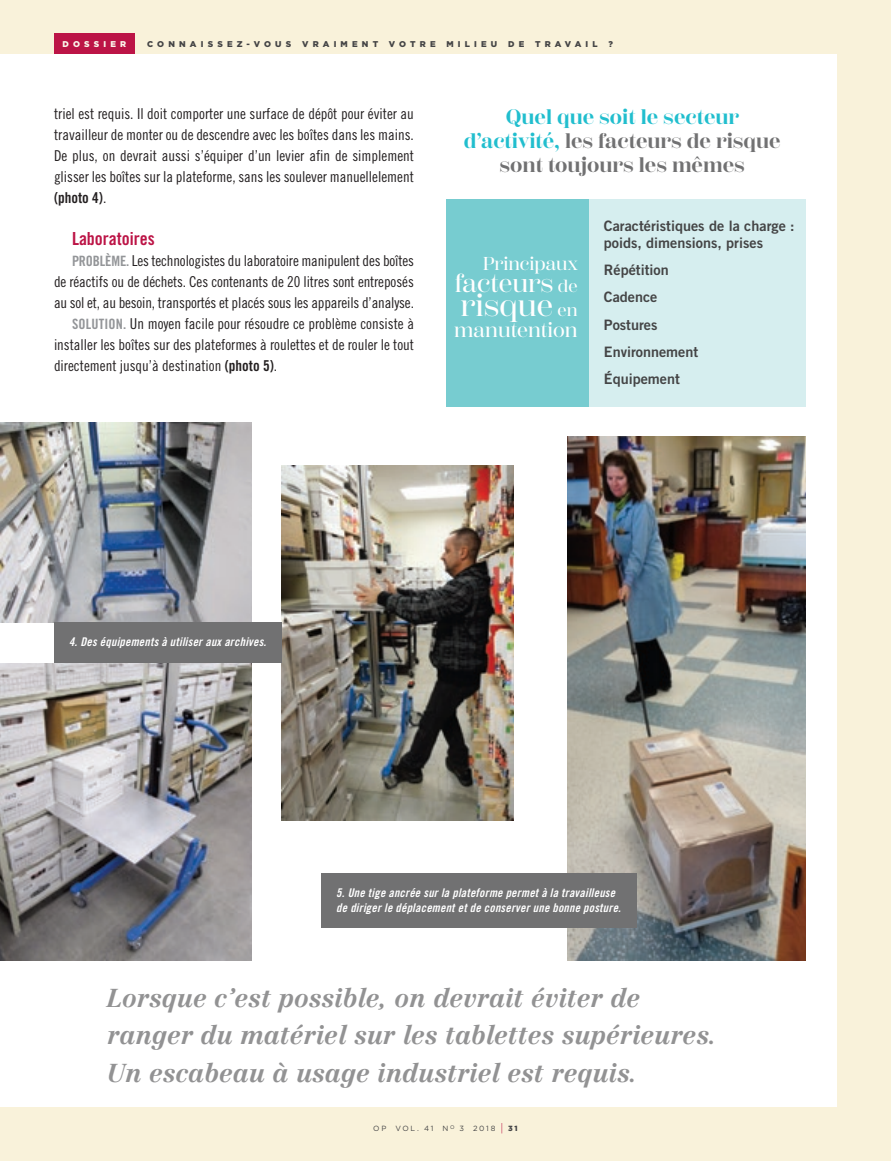
<style>
.page{position:relative;width:891px;height:1161px;background:#f9f2da}
.page>*{position:absolute;margin:0;border:0;box-sizing:border-box;transform-origin:0 0}
.t1{font:500 31.2px "Scotch Display";color:#fff}
.t2{font:500 25.95px "Scotch Display";color:#fff}
.DOSSIER-exergues{font:italic 700 25.5px/37.5px "Centennial";color:#929293}
.t3{font:700 21px/24px "Scotch Display";color:#717172;text-align:center}
.t4{font:500 20.7px "Scotch Display";color:#fff}
.t5{font:500 18.6px "Scotch Display";color:#fff}
.DOSSIER-titres{font:18px "Trade Gothic LT Pro Bd Cn 20";color:#bc1446}
.DOSSIER-texte{font:15px/21px "Trade Gothic LT Pro Cn 18";color:#231f20;text-align:justify}
.REFERENCES-texte{font:14.4px "Trade Gothic Bold Two";color:#444445}
.PHOTOS-legendes{font:12px/15px "Trade Gothic LT Pro Bd Cn 20 Obl";letter-spacing:.02em;color:#fff}
.t6{font:900 8.4px "Gotham";letter-spacing:.5em;color:#444445}
.t7{font:900 8.4px "Gotham";letter-spacing:.5em;color:#fbf8ec}
.t8{font:7.5px "Gotham";letter-spacing:.225em;color:#444445}
.s1{font-family:"Trade Gothic LT Pro Bd Cn 20"}
.s2{font-family:"Trade Gothic LT Pro Bd Cn 20";font-size:14.25px;color:#939598}
.s3{color:#21bece}
.s4{font-size:17.55px}
.s5{font-size:11.25px;color:#bc1446}
.s6{font-weight:900}
</style>
<div class="page">
<div style="left:0;top:54px;width:837px;height:1053px;background:#fff"></div>
<div style="left:54px;top:34px;width:81px;height:20px;background:#bc1446"></div>
<div style="left:446px;top:199px;width:360px;height:208px;background:#d6eeef"></div>
<div style="left:446px;top:199px;width:143px;height:208px;background:#77ccd0"></div>
<img style="left:0;top:423px;width:252px;height:200px">
<img style="left:0;top:663px;width:252px;height:298px">
<img style="left:282px;top:465px;width:232px;height:355px">
<img style="left:567px;top:436px;width:239px;height:524px">
<div style="left:54px;top:623px;width:228px;height:40px;background:#717172"></div>
<div style="left:321px;top:873px;width:316px;height:55px;background:#717172"></div>
<p class="t7" style="left:62px;top:38px;width:65px">DOSSIER</p>
<p class="t6" style="left:147px;top:38px;width:146px">CONNAISSEZ-VOUS</p>
<p class="t6" style="left:302px;top:38px;width:78px">VRAIMENT</p>
<p class="t6" style="left:389px;top:38px;width:48px">VOTRE</p>
<p class="t6" style="left:446px;top:38px;width:52px">MILIEU</p>
<p class="t6" style="left:508px;top:38px;width:18px">D E</p>
<p class="t6" style="left:535px;top:38px;width:64px">TRAVAIL</p>
<p class="t6" style="left:608px;top:38px;width:6px">?</p>
<p class="DOSSIER-texte" style="left:54px;top:103px;width:362px">triel est requis. Il doit comporter une surface de dépôt pour éviter au travailleur de monter ou de descendre avec les boîtes dans les mains.<br>De plus, on devrait aussi s’équiper d’un levier afin de simplement glisser les boîtes sur la plateforme, sans les soulever manuellelement <span class="s1">(photo 4)</span>.</p>
<p class="DOSSIER-titres" style="left:72px;top:227px;width:84px">Laboratoires</p>
<p class="DOSSIER-texte" style="left:54px;top:250px;width:362px;text-indent:18px"><span class="s2">PROBLÈME.</span> Les technologistes du laboratoire manipulent des boîtes de réactifs ou de déchets. Ces contenants de 20 litres sont entreposés au sol et, au besoin, transportés et placés sous les appareils d’analyse.</p>
<p class="DOSSIER-texte" style="left:54px;top:313px;width:362px;text-indent:18px"><span class="s2">SOLUTION.</span> Un moyen facile pour résoudre ce problème consiste à installer les boîtes sur des plateformes à roulettes et de rouler le tout directement jusqu’à destination <span class="s1">(photo 5)</span>.</p>
<p class="t3" style="left:464px;top:105px;width:319px"><span class="s3">Quel que soit le secteur d’activité,</span> les facteurs de risque sont toujours les mêmes</p>
<p class="t5" style="left:483px;top:253px;width:96px">Principaux</p>
<p class="t2" style="left:455px;top:268px;width:124px">facteurs <span class="s4">de</span></p>
<p class="t1" style="left:460px;top:287px;width:119px">risque <span class="s4">en</span></p>
<p class="t4" style="left:454px;top:318px;width:125px">manutention</p>
<p class="REFERENCES-texte" style="left:604px;top:217px;width:192px">Caractéristiques de la charge :</p>
<p class="REFERENCES-texte" style="left:604px;top:234px;width:161px">poids, dimensions, prises</p>
<p class="REFERENCES-texte" style="left:604px;top:261px;width:66px">Répétition</p>
<p class="REFERENCES-texte" style="left:604px;top:288px;width:55px">Cadence</p>
<p class="REFERENCES-texte" style="left:604px;top:316px;width:55px">Postures</p>
<p class="REFERENCES-texte" style="left:604px;top:343px;width:96px">Environnement</p>
<p class="REFERENCES-texte" style="left:604px;top:370px;width:78px">Équipement</p>
<p class="PHOTOS-legendes" style="left:69px;top:635px;width:199px">4. Des équipements à utiliser aux archives.</p>
<p class="PHOTOS-legendes" style="left:336px;top:885px;width:286px">5. Une tige ancrée sur la plateforme permet à la travailleuse de diriger le déplacement et de conserver une bonne posture.</p>
<p class="DOSSIER-exergues" style="left:107px;top:979px;width:611px">Lorsque c’est possible, on devrait éviter de ranger du matériel sur les tablettes supérieures.<br>Un escabeau à usage industriel est requis.</p>
<p class="t8" style="left:373px;top:1124px;width:146px">OP VOL. 41 N<sup>O</sup> 3 2018 <span class="s5">|</span> <span class="s6">31</span></p>
</div>
